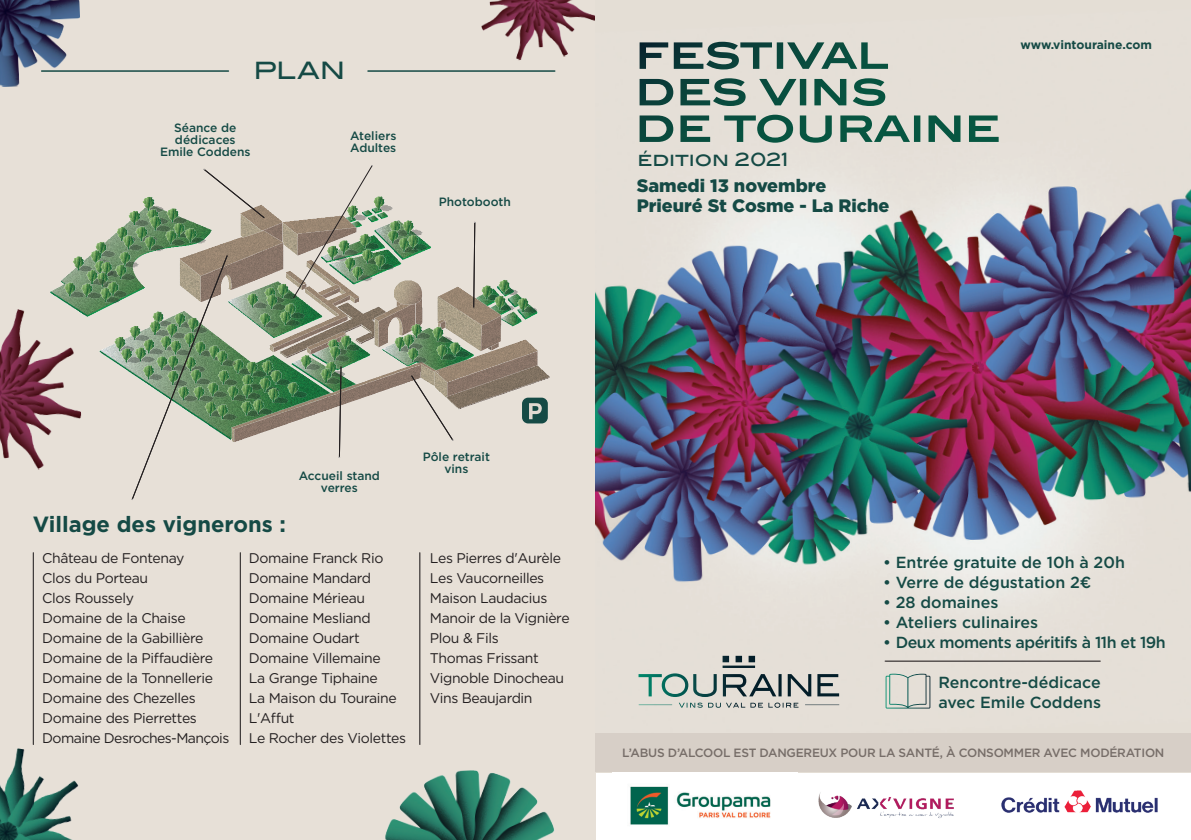
<style>
.page{position:relative;width:1191px;height:840px;background:#fff}
.page>*{position:absolute;margin:0;border:0;box-sizing:border-box;transform-origin:0 0}
.t1{font:500 24px "Blair ITC";color:#154a45}
.t2{font:700 22px "Gotham";color:#154a45}
.t3{font:500 18.4px "Blair ITC";color:#154a45}
.t4{font:900 18px/20px "Gotham";color:#154a45}
.t5{font:500 16px/20px "Gotham";color:#154a45}
.t6{font:500 16px "Gotham";letter-spacing:-.03em;color:#154a45}
.t7{font:14px/20px "Gotham";letter-spacing:-.025em;color:#231f20}
.t8{font:700 12.2px "Gotham";color:#154a45}
.t9{font:500 12px/12px "Gotham";color:#154a45;text-align:center}
.t10{font:500 12px "Gotham";letter-spacing:-.02em;color:#776e69}
</style>
<div class="page">
<div style="left:0;top:0;width:595px;height:839px;background:#e7e0d7"></div>
<hr style="left:42px;top:70px;width:186px;height:2px;background:#154a45">
<hr style="left:368px;top:70px;width:187px;height:2px;background:#154a45">
<img style="left:481px;top:0;width:114px;height:61px">
<img style="left:385px;top:770px;width:169px;height:69px">
<img style="left:0;top:0;width:83px;height:76px">
<img style="left:0;top:748px;width:79px;height:91px">
<img style="left:0;top:76px;width:50px;height:394px">
<img style="left:0;top:342px;width:42px;height:26px">
<img style="left:0;top:184px;width:50px;height:158px">
<img style="left:42px;top:264px;width:8px;height:159px">
<img style="left:49px;top:276px;width:33px;height:158px">
<img style="left:362px;top:333px;width:15px;height:65px">
<img style="left:377px;top:285px;width:155px;height:139px">
<img style="left:422px;top:223px;width:54px;height:152px">
<img style="left:445px;top:225px;width:105px;height:159px">
<img style="left:369px;top:283px;width:50px;height:50px">
<img style="left:278px;top:218px;width:132px;height:114px">
<img style="left:373px;top:223px;width:92px;height:60px">
<img style="left:373px;top:196px;width:83px;height:86px">
<img style="left:57px;top:297px;width:58px;height:115px">
<img style="left:115px;top:328px;width:16px;height:45px">
<img style="left:338px;top:306px;width:24px;height:151px">
<img style="left:228px;top:298px;width:125px;height:158px">
<img style="left:56px;top:251px;width:57px;height:46px">
<img style="left:94px;top:236px;width:19px;height:58px">
<img style="left:228px;top:211px;width:50px;height:105px">
<img style="left:113px;top:197px;width:156px;height:118px">
<img style="left:595px;top:0;width:596px;height:732px">
<hr style="left:33px;top:552px;width:1px;height:192px;background:#231f20">
<hr style="left:240px;top:552px;width:1px;height:192px;background:#231f20">
<hr style="left:419px;top:552px;width:1px;height:192px;background:#231f20">
<hr style="left:885px;top:660px;width:215px;height:1px;background:#231f20">
<img style="left:612px;top:771px;width:185px;height:54px">
<img style="left:818px;top:792px;width:135px;height:27px">
<img style="left:999px;top:771px;width:160px;height:42px">
<div style="left:595px;top:732px;width:596px;height:39px;background:#d7cfc7"></div>
<svg style="left:131px;top:255px;width:97px;height:245px"></svg>
<svg style="left:293px;top:165px;width:80px;height:133px"></svg>
<svg style="left:339px;top:366px;width:2px;height:92px"></svg>
<svg style="left:473px;top:222px;width:2px;height:85px"></svg>
<svg style="left:411px;top:375px;width:42px;height:65px"></svg>
<div style="left:522px;top:397px;width:26px;height:26px;background:#154a45;border-radius:6px"></div>
<svg style="left:529px;top:403px;width:13px;height:16px"></svg>
<svg style="left:639px;top:42px;width:359px;height:101px;background:#a7b5ac"></svg>
<svg style="left:638px;top:655px;width:201px;height:52px;background:#bdc0ba"></svg>
<svg style="left:203px;top:168px;width:62px;height:50px"></svg>
<svg style="left:885px;top:673px;width:45px;height:35px;background:#c6ccc4"></svg>
<h1 class="t1" style="left:253px;top:55px;width:93px">PLAN</h1>
<p class="t9" style="left:160px;top:122px;width:92px">Séance de dédicaces<br>Emile Coddens</p>
<p class="t9" style="left:350px;top:129px;width:48px;text-align:left">Ateliers<br>Adultes</p>
<p class="t9" style="left:439px;top:195px;width:74px">Photobooth</p>
<h3 class="t3" style="left:637px;top:148px;width:153px">édition 2021</h3>
<p class="t4" style="left:636px;top:176px;width:254px">Samedi 13 novembre<br>Prieuré St Cosme - La Riche</p>
<p class="t8" style="left:1020px;top:36px;width:133px">www.vintouraine.com</p>
<h2 class="t2" style="left:33px;top:509px;width:255px">Village des vignerons :</h2>
<p class="t9" style="left:299px;top:469px;width:83px">Accueil stand verres</p>
<p class="t9" style="left:423px;top:450px;width:69px">Pôle retrait vins</p>
<p class="t7" style="left:42px;top:547px;width:188px">Château de Fontenay<br>Clos du Porteau<br>Clos Roussely<br>Domaine de la Chaise<br>Domaine de la Gabillière<br>Domaine de la Piffaudière<br>Domaine de la Tonnellerie<br>Domaine des Chezelles<br>Domaine des Pierrettes<br>Domaine Desroches-Mançois</p>
<p class="t7" style="left:249px;top:547px;width:159px">Domaine Franck Rio<br>Domaine Mandard<br>Domaine Mérieau<br>Domaine Mesliand<br>Domaine Oudart<br>Domaine Villemaine<br>La Grange Tiphaine<br>La Maison du Touraine<br>L'Affut<br>Le Rocher des Violettes</p>
<p class="t7" style="left:430px;top:547px;width:141px">Les Pierres d'Aurèle<br>Les Vaucorneilles<br>Maison Laudacius<br>Manoir de la Vignière<br>Plou &amp; Fils<br>Thomas Frissant<br>Vignoble Dinocheau<br>Vins Beaujardin</p>
<p class="t5" style="left:883px;top:551px;width:243px">• Entrée gratuite de 10h à 20h</p>
<p class="t5" style="left:883px;top:571px;width:210px">• Verre de dégustation 2€</p>
<p class="t5" style="left:883px;top:591px;width:117px">• 28 domaines</p>
<p class="t5" style="left:883px;top:611px;width:157px">• Ateliers culinaires</p>
<p class="t6" style="left:883px;top:631px;width:284px">• Deux moments apéritifs à 11h et 19h</p>
<p class="t5" style="left:938px;top:671px;width:164px">Rencontre-dédicace avec Emile Coddens</p>
<p class="t10" style="left:622px;top:744px;width:544px">L’ABUS D’ALCOOL EST DANGEREUX POUR LA SANTÉ, À CONSOMMER AVEC MODÉRATION</p>
</div>
